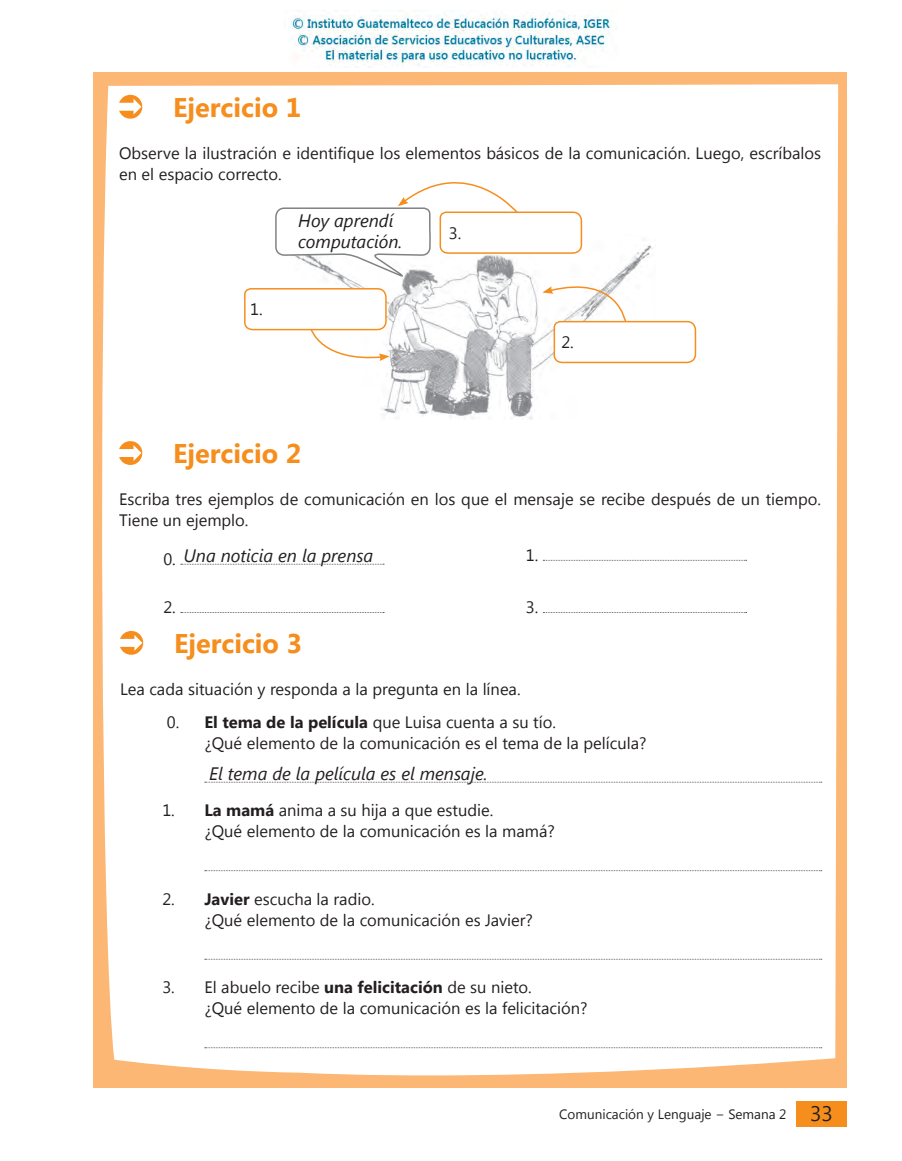
<style>
.page{position:relative;width:902px;height:1161px;background:#fff}
.page>*{position:absolute;margin:0;border:0;box-sizing:border-box;transform-origin:0 0}
.t1{font:700 27px "Segoe UI";color:#f68e1e}
.t2{font:italic 18px/21.6px "Segoe UI";color:#231f20}
.t3{font:16.5px/21px "Segoe UI";color:#231f20}
.t4{font:13.5px "Segoe UI";color:#231f20}
.s1{font-weight:700}
.s2{font-size:21px}
</style>
<div class="page">
<div style="left:94px;top:72px;width:752px;height:1016px;background:#fbb773"></div>
<div style="left:102px;top:84px;width:736px;height:992px;background:#fff"></div>
<div style="left:796px;top:1101px;width:50px;height:25px;background:#f68e1e"></div>
<svg style="left:205px;top:782px;width:616px;height:1px"></svg>
<svg style="left:205px;top:870px;width:616px;height:1px"></svg>
<svg style="left:205px;top:959px;width:616px;height:1px"></svg>
<svg style="left:205px;top:1047px;width:616px;height:1px"></svg>
<svg style="left:119px;top:441px;width:23px;height:24px"></svg>
<svg style="left:543px;top:560px;width:203px;height:1px"></svg>
<svg style="left:181px;top:564px;width:203px;height:1px"></svg>
<svg style="left:181px;top:612px;width:203px;height:1px"></svg>
<svg style="left:543px;top:612px;width:203px;height:1px"></svg>
<svg style="left:119px;top:95px;width:23px;height:24px"></svg>
<img style="left:277px;top:364px;width:378px;height:59px">
<svg style="left:120px;top:631px;width:23px;height:24px"></svg>
<svg style="left:243px;top:153px;width:454px;height:211px;background:#f8f6f3"></svg>
<img style="left:289px;top:10px;width:327px;height:57px">
<h1 class="t1" style="left:173px;top:88px;width:130px">Ejercicio 1</h1>
<p class="t3" style="left:119px;top:142px;width:703px">Observe la ilustración e identifique los elementos básicos de la comunicación. Luego, escríbalos en el espacio correcto.</p>
<p class="t2" style="left:298px;top:209px;width:106px">Hoy aprendí computación.</p>
<p class="t3" style="left:449px;top:222px;width:14px">3.</p>
<p class="t3" style="left:250px;top:298px;width:14px">1.</p>
<p class="t3" style="left:561px;top:331px;width:14px">2.</p>
<h1 class="t1" style="left:173px;top:434px;width:130px">Ejercicio 2</h1>
<p class="t3" style="left:119px;top:488px;width:703px">Escriba tres ejemplos de comunicación en los que el mensaje se recibe después de un tiempo.<br>Tiene un ejemplo.</p>
<p class="t2" style="left:163px;top:544px;width:211px"><sub>0.</sub> Una noticia en la prensa</p>
<p class="t3" style="left:526px;top:543px;width:14px">1.</p>
<p class="t3" style="left:163px;top:596px;width:14px">2.</p>
<p class="t3" style="left:526px;top:596px;width:14px">3.</p>
<h1 class="t1" style="left:174px;top:624px;width:130px">Ejercicio 3</h1>
<p class="t3" style="left:120px;top:678px;width:402px">Lea cada situación y responda a la pregunta en la línea.</p>
<p class="t3" style="left:204px;top:711px;width:443px;text-indent:-37px">0. <span class="s1">El tema de la película</span> que Luisa cuenta a su tío.<br>¿Qué elemento de la comunicación es el tema de la película?</p>
<p class="t2" style="left:209px;top:762px;width:280px">El tema de la película es el mensaje.</p>
<p class="t3" style="left:204px;top:799px;width:352px;text-indent:-42px">1. <span class="s1">La mamá</span> anima a su hija a que estudie.<br>¿Qué elemento de la comunicación es la mamá?</p>
<p class="t3" style="left:204px;top:888px;width:330px;text-indent:-42px">2. <span class="s1">Javier</span> escucha la radio.<br>¿Qué elemento de la comunicación es Javier?</p>
<p class="t3" style="left:204px;top:976px;width:384px;text-indent:-42px">3. El abuelo recibe <span class="s1">una felicitación</span> de su nieto.<br>¿Qué elemento de la comunicación es la felicitación?</p>
<p class="t4" style="left:559px;top:1104px;width:275px">Comunicación y Lenguaje − Semana 2 <span class="s2">33</span></p>
</div>
